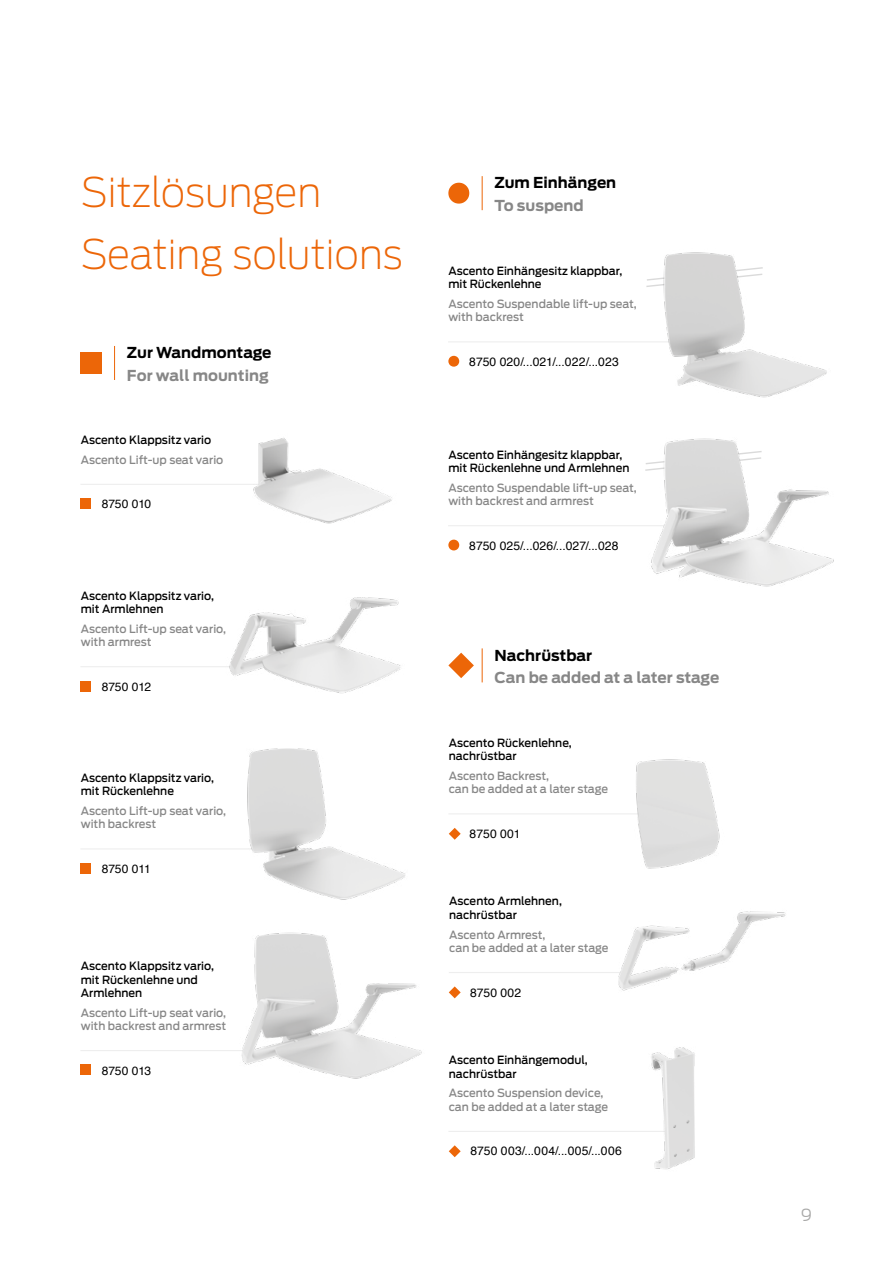
<style>
.page{position:relative;width:893px;height:1263px;background:#fff}
.page>*{position:absolute;margin:0;border:0;box-sizing:border-box;transform-origin:0 0}
.t1{font:200 40.5px "Antenna";color:#ec6608}
.t2{font:300 16.5px "Antenna";color:#a8a8a7}
.t3{font:700 15px "Antenna";color:#878787}
.t4{font:700 15px "Antenna";color:#000}
.t5{font:12.15px "Helvetica";letter-spacing:.01em;color:#000}
.t6{font:12px "Helvetica";letter-spacing:-.005em;color:#000}
.t7{font:500 11.25px/13.5px "Antenna";color:#878787}
.t8{font:500 11.25px/13.5px "Antenna";color:#000}
</style>
<div class="page">
<hr style="left:80px;top:484px;width:249px;height:1px;background:#eee">
<hr style="left:114px;top:346px;width:1px;height:34px;background:#ec6608">
<hr style="left:482px;top:176px;width:1px;height:34px;background:#ec6608">
<hr style="left:482px;top:648px;width:1px;height:34px;background:#ec6608">
<hr style="left:80px;top:666px;width:304px;height:1px;background:#eee">
<hr style="left:448px;top:341px;width:266px;height:1px;background:#eee">
<hr style="left:448px;top:525px;width:274px;height:1px;background:#eee">
<hr style="left:448px;top:813px;width:266px;height:1px;background:#eee">
<hr style="left:449px;top:972px;width:176px;height:1px;background:#eee">
<hr style="left:80px;top:848px;width:232px;height:1px;background:#eee">
<hr style="left:80px;top:1050px;width:217px;height:1px;background:#eee">
<hr style="left:448px;top:1131px;width:240px;height:1px;background:#eee">
<img style="left:253px;top:438px;width:139px;height:86px">
<img style="left:229px;top:597px;width:172px;height:97px">
<img style="left:247px;top:748px;width:158px;height:152px">
<img style="left:241px;top:932px;width:181px;height:147px">
<img style="left:651px;top:1047px;width:44px;height:122px">
<svg style="left:646px;top:279px;width:5px;height:8px"></svg>
<img style="left:651px;top:252px;width:176px;height:146px">
<img style="left:645px;top:438px;width:189px;height:149px">
<img style="left:636px;top:759px;width:84px;height:110px">
<img style="left:618px;top:911px;width:168px;height:80px">
<div style="left:80px;top:498px;width:11px;height:11px;background:#ec6608"></div>
<div style="left:80px;top:681px;width:11px;height:10px;background:#ec6608"></div>
<div style="left:80px;top:863px;width:11px;height:11px;background:#ec6608"></div>
<div style="left:80px;top:1064px;width:11px;height:11px;background:#ec6608"></div>
<svg style="left:448px;top:356px;width:11px;height:11px"></svg>
<svg style="left:448px;top:540px;width:11px;height:10px"></svg>
<svg style="left:449px;top:828px;width:12px;height:12px"></svg>
<svg style="left:449px;top:986px;width:12px;height:12px"></svg>
<svg style="left:449px;top:1145px;width:12px;height:12px"></svg>
<div style="left:81px;top:352px;width:21px;height:22px;background:#ec6608"></div>
<svg style="left:448px;top:183px;width:21px;height:21px"></svg>
<svg style="left:448px;top:653px;width:26px;height:25px"></svg>
<h1 class="t1" style="left:81px;top:168px;width:242px">Sitzlösungen</h1>
<h1 class="t1" style="left:81px;top:230px;width:323px">Seating solutions</h1>
<h3 class="t4" style="left:127px;top:344px;width:146px">Zur Wandmontage</h3>
<h3 class="t3" style="left:127px;top:366px;width:143px">For wall mounting</h3>
<p class="t8" style="left:81px;top:433px;width:132px">Ascento Klappsitz vario</p>
<p class="t7" style="left:81px;top:453px;width:144px">Ascento Lift-up seat vario</p>
<p class="t6" style="left:102px;top:495px;width:51px">8750 010</p>
<p class="t8" style="left:81px;top:589px;width:135px">Ascento Klappsitz vario, mit Armlehnen</p>
<p class="t7" style="left:81px;top:622px;width:147px">Ascento Lift-up seat vario, with armrest</p>
<p class="t6" style="left:102px;top:677px;width:51px">8750 012</p>
<p class="t8" style="left:81px;top:771px;width:135px">Ascento Klappsitz vario, mit Rückenlehne</p>
<p class="t7" style="left:81px;top:804px;width:147px">Ascento Lift-up seat vario, with backrest</p>
<p class="t6" style="left:102px;top:859px;width:50px">8750 011</p>
<p class="t8" style="left:81px;top:959px;width:135px">Ascento Klappsitz vario, mit Rückenlehne und<br>Armlehnen</p>
<p class="t7" style="left:81px;top:1006px;width:147px">Ascento Lift-up seat vario, with backrest and armrest</p>
<p class="t6" style="left:102px;top:1061px;width:51px">8750 013</p>
<h3 class="t4" style="left:495px;top:174px;width:123px">Zum Einhängen</h3>
<h3 class="t3" style="left:495px;top:197px;width:91px">To suspend</h3>
<p class="t8" style="left:448px;top:264px;width:175px">Ascento Einhängesitz klappbar, mit Rückenlehne</p>
<p class="t7" style="left:448px;top:297px;width:190px">Ascento Suspendable lift-up seat, with backrest</p>
<p class="t5" style="left:469px;top:352px;width:151px">8750 020/...021/...022/...023</p>
<p class="t8" style="left:448px;top:448px;width:183px">Ascento Einhängesitz klappbar, mit Rückenlehne und Armlehnen</p>
<p class="t7" style="left:448px;top:481px;width:190px">Ascento Suspendable lift-up seat, with backrest and armrest</p>
<p class="t5" style="left:469px;top:536px;width:151px">8750 025/...026/...027/...028</p>
<h3 class="t4" style="left:495px;top:646px;width:99px">Nachrüstbar</h3>
<h3 class="t3" style="left:495px;top:669px;width:226px">Can be added at a later stage</h3>
<p class="t8" style="left:449px;top:736px;width:125px">Ascento Rückenlehne, nachrüstbar</p>
<p class="t7" style="left:449px;top:769px;width:161px">Ascento Backrest,<br>can be added at a later stage</p>
<p class="t5" style="left:470px;top:824px;width:52px">8750 001</p>
<p class="t8" style="left:449px;top:895px;width:114px">Ascento Armlehnen, nachrüstbar</p>
<p class="t7" style="left:449px;top:928px;width:161px">Ascento Armrest,<br>can be added at a later stage</p>
<p class="t5" style="left:470px;top:983px;width:53px">8750 002</p>
<p class="t8" style="left:449px;top:1053px;width:141px">Ascento Einhängemodul, nachrüstbar</p>
<p class="t7" style="left:449px;top:1087px;width:161px">Ascento Suspension device, can be added at a later stage</p>
<p class="t5" style="left:470px;top:1142px;width:153px">8750 003/...004/...005/...006</p>
<h2 class="t2" style="left:801px;top:1205px;width:13px">9</h2>
</div>
